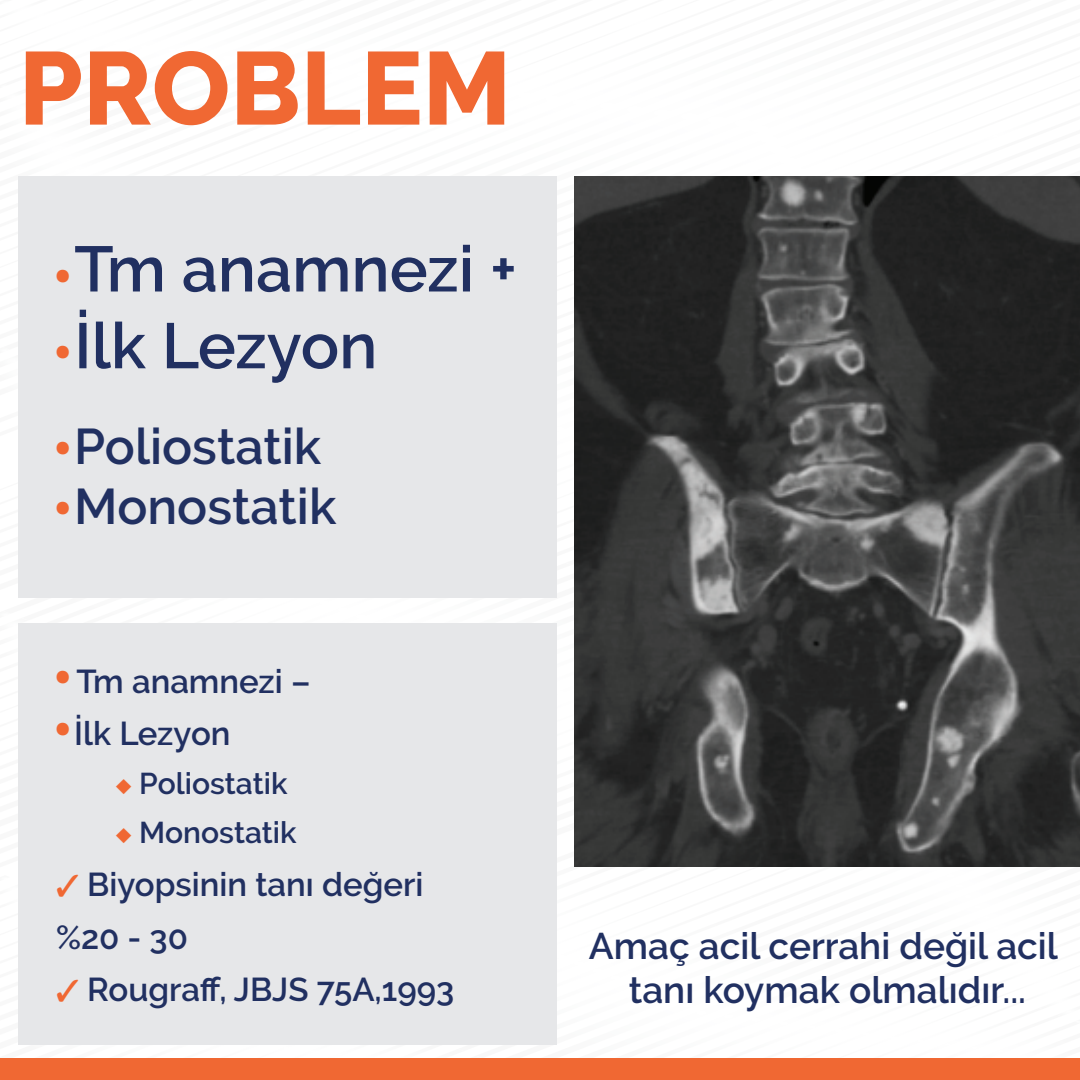
<style>
.page{position:relative;width:1080px;height:1080px;background:#fff}
.page>*{position:absolute;margin:0;border:0;box-sizing:border-box;transform-origin:0 0}
.t1{font:800 103px "Raleway";color:#f06833}
.t2{font:600 64px "Raleway";color:#213061}
.t3{font:600 50px "Raleway";color:#213061}
.t4{font:600 37px/44.4px "Raleway";color:#213061;text-align:center}
.t5{font:600 33px/52.6px "Raleway";color:#213061}
.t6{font:600 30px "Raleway";color:#213061}
.s1{color:#f06833}
</style>
<div class="page">
<div style="left:0;top:1058px;width:1080px;height:22px;background:#f06833"></div>
<div style="left:19px;top:176px;width:538px;height:421px;background:#e6e7e9"></div>
<div style="left:19px;top:623px;width:538px;height:421px;background:#e6e7e9"></div>
<img style="left:575px;top:176px;width:505px;height:690px">
<h1 class="t1" style="left:19px;top:30px;width:494px">PROBLEM</h1>
<h2 class="t2" style="left:56px;top:232px;width:462px"><sup>●</sup> Tm anamnezi +</h2>
<h2 class="t2" style="left:56px;top:309px;width:323px"><sup>●</sup> İlk Lezyon</h2>
<h3 class="t3" style="left:56px;top:418px;width:267px"><sup>●</sup> Poliostatik</h3>
<h3 class="t3" style="left:56px;top:478px;width:282px"><sup>●</sup> Monostatik</h3>
<p class="t5" style="left:56px;top:655px;width:256px"><sup>●</sup> Tm anamnezi –</p>
<p class="t5" style="left:56px;top:708px;width:176px"><sup>●</sup> İlk Lezyon</p>
<p class="t6" style="left:115px;top:767px;width:174px"><span class="s1">◆</span> Poliostatik</p>
<p class="t6" style="left:115px;top:816px;width:183px"><span class="s1">◆</span> Monostatik</p>
<p class="t5" style="left:56px;top:858px;width:369px"><span class="s1">✓</span> Biyopsinin tanı değeri %20 - 30</p>
<p class="t5" style="left:56px;top:963px;width:400px"><span class="s1">✓</span> Rougraff, JBJS 75A,1993</p>
<p class="t4" style="left:589px;top:924px;width:471px">Amaç acil cerrahi değil acil tanı koymak olmalıdır...</p>
</div>
